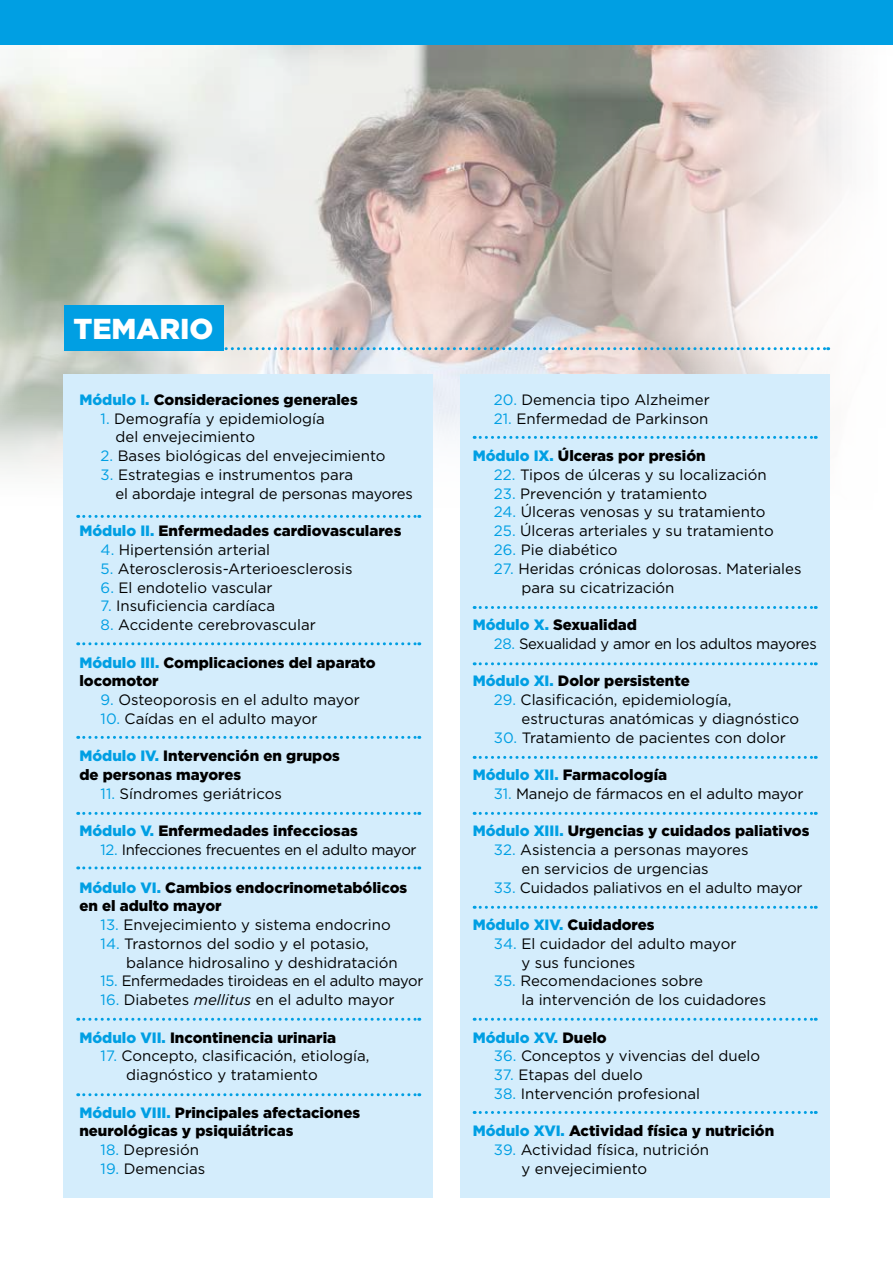
<style>
.page{position:relative;width:893px;height:1263px;background:#fff}
.page>*{position:absolute;margin:0;border:0;box-sizing:border-box;transform-origin:0 0}
.t1{font:900 28.8px "Gotham";color:#fff}
.t2{font:15px/18.8px "Gotham";color:#000}
.t3{font:900 15px/18.8px "Gotham";color:#000}
.t4{font:15px "Gotham";letter-spacing:-.02em;color:#000}
.t5{font:900 15px "Gotham";color:#009fe3}
.s1{color:#009fe3}
.s2{font-style:italic}
.s3{color:#000}
</style>
<div class="page">
<img style="left:0;top:44px;width:893px;height:491px">
<div style="left:0;top:0;width:893px;height:44px;background:#009fe3"></div>
<svg style="left:223px;top:347px;width:606px;height:3px;background:#92c5dd"></svg>
<div style="left:64px;top:305px;width:159px;height:45px;background:#009fe3"></div>
<div style="left:64px;top:374px;width:369px;height:824px;background:#d4edfc"></div>
<div style="left:460px;top:374px;width:369px;height:824px;background:#d4edfc"></div>
<svg style="left:78px;top:515px;width:342px;height:3px"></svg>
<svg style="left:78px;top:642px;width:342px;height:3px"></svg>
<svg style="left:78px;top:736px;width:342px;height:3px"></svg>
<svg style="left:78px;top:812px;width:342px;height:3px"></svg>
<svg style="left:78px;top:866px;width:342px;height:3px"></svg>
<svg style="left:78px;top:1018px;width:342px;height:3px"></svg>
<svg style="left:78px;top:1093px;width:342px;height:3px"></svg>
<svg style="left:474px;top:436px;width:342px;height:3px"></svg>
<svg style="left:474px;top:606px;width:342px;height:3px"></svg>
<svg style="left:474px;top:662px;width:342px;height:3px"></svg>
<svg style="left:474px;top:756px;width:342px;height:3px"></svg>
<svg style="left:474px;top:812px;width:342px;height:3px"></svg>
<svg style="left:474px;top:906px;width:342px;height:3px"></svg>
<svg style="left:474px;top:1018px;width:342px;height:3px"></svg>
<svg style="left:474px;top:1111px;width:342px;height:3px"></svg>
<h1 class="t1" style="left:73px;top:309px;width:142px">TEMARIO</h1>
<p class="t3" style="left:79px;top:390px;width:280px"><span class="s1">Módulo I.</span> Consideraciones generales</p>
<p class="t2" style="left:116px;top:409px;width:211px;text-indent:-15px"><span class="s1">1.</span> Demografía y epidemiología del envejecimiento</p>
<p class="t2" style="left:101px;top:446px;width:286px"><span class="s1">2.</span> Bases biológicas del envejecimiento</p>
<p class="t2" style="left:116px;top:465px;width:299px;text-indent:-15px"><span class="s1">3.</span> Estrategias e instrumentos para<br>el abordaje integral de personas mayores</p>
<p class="t3" style="left:79px;top:521px;width:324px"><span class="s1">Módulo II.</span> Enfermedades cardiovasculares</p>
<p class="t2" style="left:101px;top:540px;width:171px"><span class="s1">4.</span> Hipertensión arterial</p>
<p class="t2" style="left:101px;top:559px;width:254px"><span class="s1">5.</span> Aterosclerosis-Arterioesclerosis</p>
<p class="t2" style="left:101px;top:577px;width:174px"><span class="s1">6.</span> El endotelio vascular</p>
<p class="t2" style="left:101px;top:596px;width:176px"><span class="s1">7.</span> Insuficiencia cardíaca</p>
<p class="t2" style="left:101px;top:615px;width:217px"><span class="s1">8.</span> Accidente cerebrovascular</p>
<p class="t3" style="left:79px;top:653px;width:298px"><span class="s1">Módulo III.</span> Complicaciones del aparato locomotor</p>
<p class="t2" style="left:101px;top:690px;width:261px"><span class="s1">9.</span> Osteoporosis en el adulto mayor</p>
<p class="t2" style="left:101px;top:709px;width:218px"><span class="s1">10.</span> Caídas en el adulto mayor</p>
<p class="t3" style="left:79px;top:746px;width:262px"><span class="s1">Módulo IV.</span> Intervención en grupos de personas mayores</p>
<p class="t2" style="left:101px;top:784px;width:183px"><span class="s1">11.</span> Síndromes geriátricos</p>
<p class="t3" style="left:79px;top:821px;width:280px"><span class="s1">Módulo V.</span> Enfermedades infecciosas</p>
<p class="t4" style="left:101px;top:840px;width:317px"><span class="s1">12.</span> Infecciones frecuentes en el adulto mayor</p>
<p class="t3" style="left:79px;top:878px;width:329px"><span class="s1">Módulo VI.</span> Cambios endocrinometabólicos en el adulto mayor</p>
<p class="t2" style="left:101px;top:915px;width:292px"><span class="s1">13.</span> Envejecimiento y sistema endocrino</p>
<p class="t2" style="left:126px;top:934px;width:273px;text-indent:-26px"><span class="s1">14.</span> Trastornos del sodio y el potasio, balance hidrosalino y deshidratación</p>
<p class="t4" style="left:101px;top:971px;width:324px"><span class="s1">15.</span> Enfermedades tiroideas en el adulto mayor</p>
<p class="t2" style="left:101px;top:990px;width:295px"><span class="s1">16.</span> Diabetes <span class="s2">mellitus</span> en el adulto mayor</p>
<p class="t3" style="left:79px;top:1028px;width:258px"><span class="s1">Módulo VII.</span> Incontinencia urinaria</p>
<p class="t2" style="left:126px;top:1046px;width:245px;text-indent:-26px"><span class="s1">17.</span> Concepto, clasificación, etiología, diagnóstico y tratamiento</p>
<p class="t3" style="left:79px;top:1103px;width:282px"><span class="s1">Módulo VIII.</span> Principales afectaciones neurológicas y psiquiátricas</p>
<p class="t2" style="left:101px;top:1140px;width:100px"><span class="s1">18.</span> Depresión</p>
<p class="t2" style="left:101px;top:1159px;width:106px"><span class="s1">19.</span> Demencias</p>
<p class="t2" style="left:494px;top:390px;width:217px"><span class="s1">20.</span> Demencia tipo Alzheimer</p>
<p class="t2" style="left:494px;top:409px;width:216px"><span class="s1">21.</span> Enfermedad de Parkinson</p>
<p class="t3" style="left:473px;top:446px;width:235px"><span class="s1">Módulo IX.</span> Úlceras por presión</p>
<p class="t2" style="left:494px;top:465px;width:274px"><span class="s1">22.</span> Tipos de úlceras y su localización</p>
<p class="t2" style="left:494px;top:484px;width:215px"><span class="s1">23.</span> Prevención y tratamiento</p>
<p class="t2" style="left:494px;top:502px;width:273px"><span class="s1">24.</span> Úlceras venosas y su tratamiento</p>
<p class="t2" style="left:494px;top:521px;width:281px"><span class="s1">25.</span> Úlceras arteriales y su tratamiento</p>
<p class="t2" style="left:494px;top:540px;width:125px"><span class="s1">26.</span> Pie diabético</p>
<p class="t2" style="left:522px;top:559px;width:281px;text-indent:-28px"><span class="s1">27.</span> Heridas crónicas dolorosas. Materiales para su cicatrización</p>
<p class="t3" style="left:473px;top:615px;width:166px"><span class="s1">Módulo X.</span> Sexualidad</p>
<p class="t4" style="left:494px;top:634px;width:324px"><span class="s1">28.</span> Sexualidad y amor en los adultos mayores</p>
<p class="t3" style="left:473px;top:671px;width:219px"><span class="s1">Módulo XI.</span> Dolor persistente</p>
<p class="t2" style="left:522px;top:690px;width:279px;text-indent:-28px"><span class="s1">29.</span> Clasificación, epidemiología, estructuras anatómicas y diagnóstico</p>
<p class="t2" style="left:494px;top:727px;width:294px"><span class="s1">30.</span> Tratamiento de pacientes con dolor</p>
<p class="t3" style="left:473px;top:765px;width:196px"><span class="s1">Módulo XII.</span> Farmacología</p>
<p class="t2" style="left:494px;top:784px;width:311px"><span class="s1">31.</span> Manejo de fármacos en el adulto mayor</p>
<p class="t3" style="left:473px;top:821px;width:338px"><span class="s1">Módulo XIII.</span> Urgencias y cuidados paliativos</p>
<p class="t2" style="left:522px;top:840px;width:228px;text-indent:-28px"><span class="s1">32.</span> Asistencia a personas mayores en servicios de urgencias</p>
<p class="t2" style="left:494px;top:877px;width:310px"><span class="s1">33.</span> Cuidados paliativos en el adulto mayor</p>
<p class="t5" style="left:473px;top:914px;width:184px">Módulo XIV. <span class="s3">Cuidadores</span></p>
<p class="t2" style="left:522px;top:934px;width:216px;text-indent:-28px"><span class="s1">34.</span> El cuidador del adulto mayor y sus funciones</p>
<p class="t2" style="left:522px;top:971px;width:246px;text-indent:-28px"><span class="s1">35.</span> Recomendaciones sobre<br>la intervención de los cuidadores</p>
<p class="t5" style="left:473px;top:1027px;width:136px">Módulo XV. <span class="s3">Duelo</span></p>
<p class="t2" style="left:494px;top:1046px;width:268px"><span class="s1">36.</span> Conceptos y vivencias del duelo</p>
<p class="t2" style="left:494px;top:1065px;width:150px"><span class="s1">37.</span> Etapas del duelo</p>
<p class="t2" style="left:494px;top:1084px;width:208px"><span class="s1">38.</span> Intervención profesional</p>
<p class="t3" style="left:473px;top:1121px;width:303px"><span class="s1">Módulo XVI.</span> Actividad física y nutrición</p>
<p class="t2" style="left:522px;top:1140px;width:189px;text-indent:-28px"><span class="s1">39.</span> Actividad física, nutrición y envejecimiento</p>
</div>
